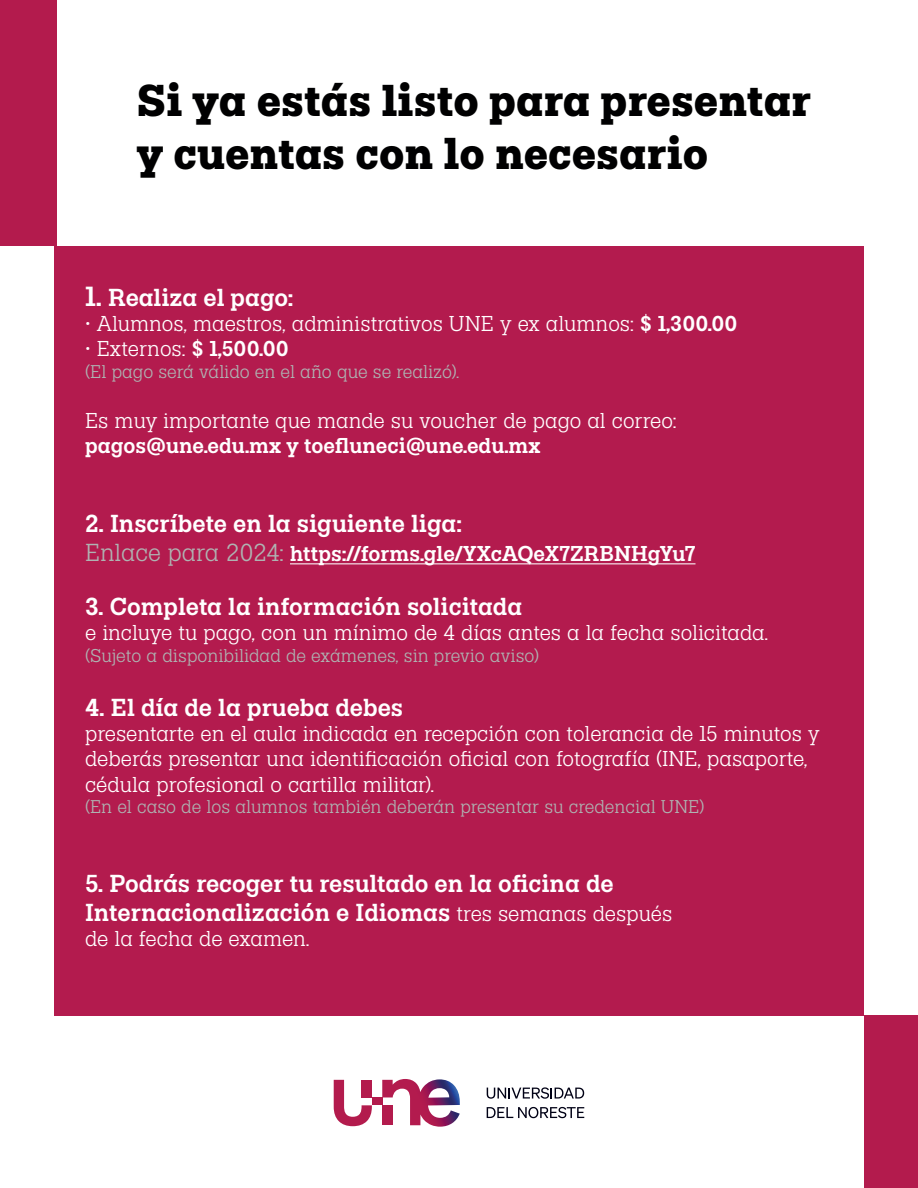
<style>
.page{position:relative;width:918px;height:1188px;background:#fff}
.page>*{position:absolute;margin:0;border:0;box-sizing:border-box;transform-origin:0 0}
.t1{font:900 43.5px/52.2px "Une";color:#000001}
.t2{font:700 24px/28.8px "Une";color:#fff}
.t3{font:300 21px/25.2px "Une";color:#fff}
.t4{font:700 21px "Une";color:#fff}
.t5{font:300 18px "Une";color:#afb3b2}
.s1{font-size:27px}
.s2{font-weight:700}
.s3{font-weight:300;font-size:24px;color:#afb3b2}
.s4{font-weight:300;font-size:21px}
</style>
<div class="page">
<div style="left:54px;top:246px;width:810px;height:770px;background:#b31b4e"></div>
<hr style="left:290px;top:563px;width:406px;height:1px;background:#fff">
<svg style="left:487px;top:1087px;width:97px;height:12px"></svg>
<svg style="left:487px;top:1107px;width:97px;height:11px"></svg>
<svg style="left:382px;top:1079px;width:78px;height:48px"></svg>
<svg style="left:334px;top:1080px;width:38px;height:46px"></svg>
<div style="left:382px;top:1105px;width:11px;height:20px;background:#b31b4d"></div>
<div style="left:362px;top:1080px;width:10px;height:17px;background:#b31b4d"></div>
<div style="left:372px;top:1097px;width:10px;height:8px;background:#b31b4d"></div>
<div style="left:864px;top:1016px;width:54px;height:172px;background:#b31b4d"></div>
<div style="left:0;top:0;width:56px;height:246px;background:#b31b4d"></div>
<h1 class="t1" style="left:137px;top:73px;width:676px">Si ya estás listo para presentar y cuentas con lo necesario</h1>
<p class="t2" style="left:85px;top:282px;width:210px"><span class="s1">1.</span> Realiza el pago:</p>
<p class="t3" style="left:85px;top:310px;width:654px">• Alumnos, maestros, administrativos UNE y ex alumnos: <span class="s2">$ 1,300.00</span></p>
<p class="t3" style="left:85px;top:336px;width:205px">• Externos: <span class="s2">$ 1,500.00</span></p>
<p class="t5" style="left:85px;top:360px;width:376px">(El pago será válido en el año que se realizó).</p>
<p class="t3" style="left:85px;top:408px;width:593px">Es muy importante que mande su voucher de pago al correo:</p>
<p class="t4" style="left:85px;top:432px;width:457px">pagos@une.edu.mx y toefluneci@une.edu.mx</p>
<p class="t2" style="left:85px;top:509px;width:378px">2. Inscríbete en la siguiente liga:</p>
<p class="t4" style="left:85px;top:540px;width:612px"><span class="s3">Enlace para 2024:</span> https://forms.gle/YXcAQeX7ZRBNHgYu7</p>
<p class="t2" style="left:85px;top:592px;width:439px">3. Completa la información solicitada</p>
<p class="t3" style="left:85px;top:620px;width:685px">e incluye tu pago, con un mínimo de 4 días antes a la fecha solicitada.</p>
<p class="t5" style="left:85px;top:645px;width:455px">(Sujeto a disponibilidad de exámenes, sin previo aviso)</p>
<p class="t2" style="left:85px;top:692px;width:320px">4. El día de la prueba debes</p>
<p class="t3" style="left:85px;top:721px;width:736px">presentarte en el aula indicada en recepción con tolerancia de 15 minutos y deberás presentar una identificación oficial con fotografía (INE, pasaporte, cédula profesional o cartilla militar).</p>
<p class="t5" style="left:85px;top:796px;width:621px">(En el caso de los alumnos también deberán presentar su credencial UNE)</p>
<p class="t2" style="left:85px;top:869px;width:589px">5. Podrás recoger tu resultado en la oficina de<br>Internacionalización e Idiomas <span class="s4">tres semanas después</span></p>
<p class="t3" style="left:85px;top:926px;width:226px">de la fecha de examen.</p>
</div>
